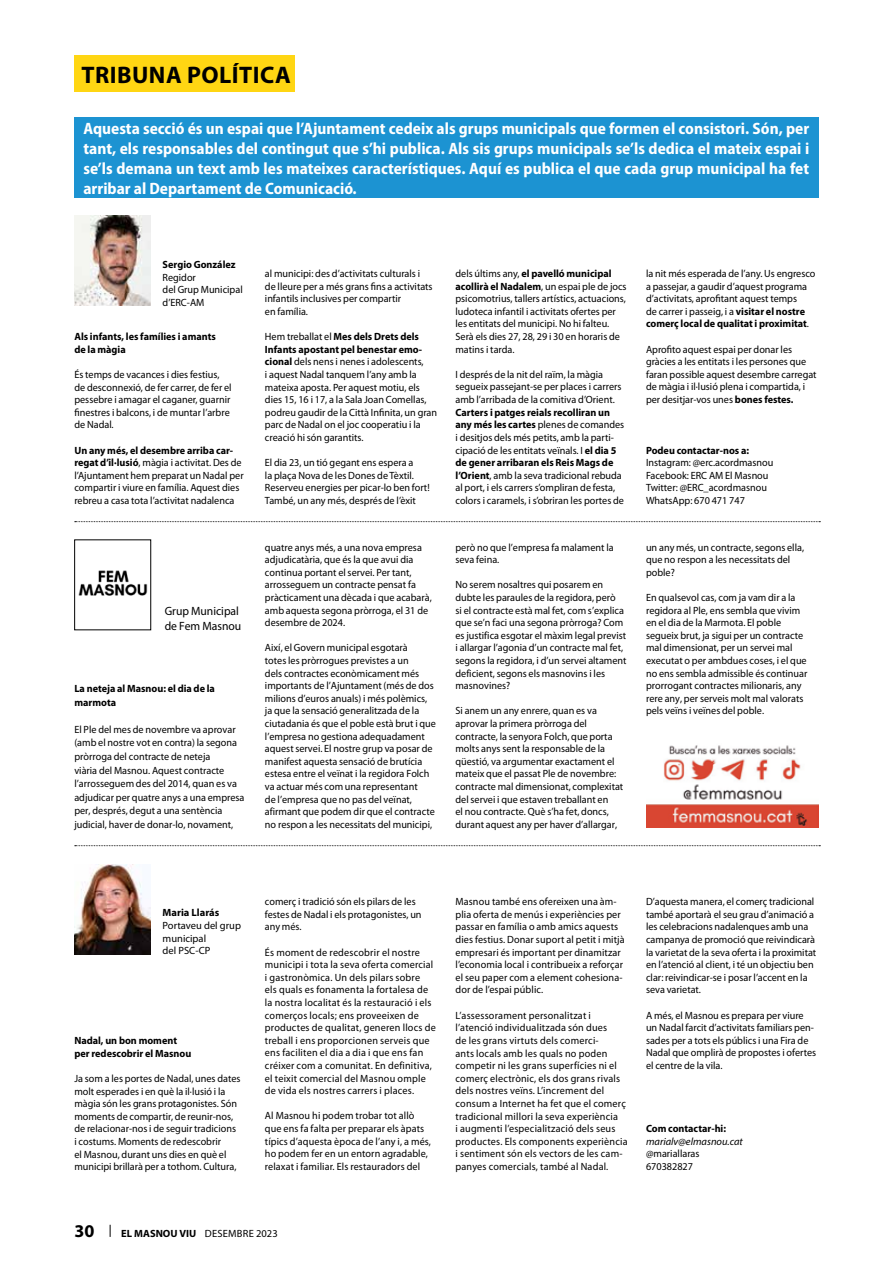
<style>
.page{position:relative;width:893px;height:1263px;background:#fff}
.page>*{position:absolute;margin:0;border:0;box-sizing:border-box;transform-origin:0 0}
.t1{font:700 24px "Myriad Pro";letter-spacing:.02em;color:#000}
.t2{font:700 18px "Myriad Pro";color:#000}
.t3{font:700 semi-condensed 16.5px/19.8px "Myriad Pro";color:#fff;text-align:justify}
.t4{font:12px/14.4px "Myriad Pro";color:#000}
.t5{font:10.5px/12.6px "Myriad Pro";color:#000}
.t6{font:10.5px/12.6px "Myriad Pro";letter-spacing:.02em;color:#000}
.t7{font:700 10.5px/12.6px "Myriad Pro";color:#000}
.t8{font:italic 10.5px "Myriad Pro";color:#000}
.s1{font-weight:700}
</style>
<div class="page">
<svg style="left:110px;top:1225px;width:1px;height:12px"></svg>
<div style="left:74px;top:55px;width:220px;height:37px;background:#ffd613"></div>
<div style="left:74px;top:117px;width:745px;height:81px;background:#1c93d2"></div>
<img style="left:75px;top:216px;width:76px;height:90px">
<img style="left:74px;top:864px;width:77px;height:90px">
<svg style="left:75px;top:521px;width:745px;height:1px"></svg>
<svg style="left:75px;top:845px;width:745px;height:1px"></svg>
<img style="left:78px;top:570px;width:70px;height:26px">
<img style="left:646px;top:745px;width:173px;height:82px">
<h1 class="t1" style="left:81px;top:61px;width:211px">TRIBUNA POLÍTICA</h1>
<p class="t3" style="left:83px;top:119px;width:727px">Aquesta secció és un espai que l’Ajuntament cedeix als grups municipals que formen el consistori. Són, per tant, els responsables del contingut que s’hi publica. Als sis grups municipals se’ls dedica el mateix espai i se’ls demana un text amb les mateixes característiques. Aquí es publica el que cada grup municipal ha fet arribar al Departament de Comunicació.</p>
<p class="t7" style="left:163px;top:259px;width:75px">Sergio González</p>
<p class="t5" style="left:163px;top:271px;width:82px">Regidor<br>del Grup Municipal d’ERC-AM</p>
<p class="t7" style="left:74px;top:330px;width:143px">Als infants, les famílies i amants de la màgia</p>
<p class="t5" style="left:74px;top:368px;width:159px">És temps de vacances i dies festius, de desconnexió, de fer carrer, de fer el pessebre i amagar el caganer, guarnir finestres i balcons, i de muntar l’arbre de Nadal.</p>
<p class="t5" style="left:74px;top:444px;width:171px"><span class="s1">Un any més, el desembre arriba car&shy;regat d’il·lusió</span>, màgia i activitat. Des de l’Ajuntament hem preparat un Nadal per compartir i viure en família. Aquest dies rebreu a casa tota l’activitat nadalenca</p>
<p class="t4" style="left:165px;top:604px;width:78px">Grup Municipal de Fem Masnou</p>
<p class="t7" style="left:74px;top:682px;width:142px;line-height:13.6px">La neteja al Masnou: el dia de la marmota</p>
<p class="t5" style="left:74px;top:723px;width:172px;line-height:13.6px">El Ple del mes de novembre va aprovar (amb el nostre vot en contra) la segona pròrroga del contracte de neteja<br>viària del Masnou. Aquest contracte l’arrosseguem des del 2014, quan es va adjudicar per quatre anys a una empresa per, després, degut a una sentència judicial, haver de donar-lo, novament,</p>
<p class="t5" style="left:265px;top:267px;width:169px">al municipi: des d’activitats culturals i de lleure per a més grans fins a activitats infantils inclusives per compartir<br>en família.</p>
<p class="t5" style="left:265px;top:330px;width:174px">Hem treballat el <span class="s1">Mes dels Drets dels Infants apostant pel benestar emo&shy;cional</span> dels nens i nenes i adolescents,<br>i aquest Nadal tanquem l’any amb la mateixa aposta. Per aquest motiu, els dies 15, 16 i 17, a la Sala Joan Comellas, podreu gaudir de la Città Infinita, un gran parc de Nadal on el joc cooperatiu i la creació hi són garantits.</p>
<p class="t5" style="left:265px;top:457px;width:166px">El dia 23, un tió gegant ens espera a<br>la plaça Nova de les Dones de Tèxtil.<br>Reserveu energies per picar-lo ben fort!<br>També, un any més, després de l’èxit</p>
<p class="t5" style="left:265px;top:541px;width:168px">quatre anys més, a una nova empresa adjudicatària, que és la que avui dia continua portant el servei. Per tant, arrosseguem un contracte pensat fa pràcticament una dècada i que acabarà, amb aquesta segona pròrroga, el 31 de desembre de 2024.</p>
<p class="t5" style="left:265px;top:642px;width:173px">Així, el Govern municipal esgotarà<br>totes les pròrrogues previstes a un<br>dels contractes econòmicament més importants de l’Ajuntament (més de dos milions d’euros anuals) i més polèmics, ja que la sensació generalitzada de la ciutadania és que el poble està brut i que l’empresa no gestiona adequadament aquest servei. El nostre grup va posar de manifest aquesta sensació de brutícia estesa entre el veïnat i la regidora Folch va actuar més com una representant<br>de l’empresa que no pas del veïnat, afirmant que podem dir que el contracte no respon a les necessitats del municipi,</p>
<p class="t5" style="left:455px;top:267px;width:173px">dels últims any, <span class="s1">el pavelló municipal acollirà el Nadalem</span>, un espai ple de jocs psicomotrius, tallers artístics, actuacions, ludoteca infantil i activitats ofertes per les entitats del municipi. No hi falteu.<br>Serà els dies 27, 28, 29 i 30 en horaris de matins i tarda.</p>
<p class="t5" style="left:455px;top:368px;width:168px">I després de la nit del raïm, la màgia segueix passejant-se per places i carrers amb l’arribada de la comitiva d’Orient.</p>
<p class="t5" style="left:455px;top:406px;width:170px"><span class="s1">Carters i patges reials recolliran un any més les cartes</span> plenes de comandes i desitjos dels més petits, amb la parti&shy;cipació de les entitats veïnals. I <span class="s1">el dia 5 de gener arribaran els Reis Mags de l’Orient</span>, amb la seva tradicional rebuda al port, i els carrers s’ompliran de festa, colors i caramels, i s’obriran les portes de</p>
<p class="t5" style="left:455px;top:541px;width:160px">però no que l’empresa fa malament la seva feina.</p>
<p class="t5" style="left:455px;top:579px;width:173px">No serem nosaltres qui posarem en dubte les paraules de la regidora, però<br>si el contracte està mal fet, com s’explica que se’n faci una segona pròrroga? Com es justifica esgotar el màxim legal previst i allargar l’agonia d’un contracte mal fet, segons la regidora, i d’un servei altament deficient, segons els masnovins i les masnovines?</p>
<p class="t5" style="left:455px;top:705px;width:169px">Si anem un any enrere, quan es va aprovar la primera pròrroga del contracte, la senyora Folch, que porta molts anys sent la responsable de la qüestió, va argumentar exactament el mateix que el passat Ple de novembre: contracte mal dimensionat, complexitat del servei i que estaven treballant en<br>el nou contracte. Què s’ha fet, doncs, durant aquest any per haver d’allargar,</p>
<p class="t5" style="left:646px;top:267px;width:171px">la nit més esperada de l’any. Us engresco a passejar, a gaudir d’aquest programa d’activitats, aprofitant aquest temps<br>de carrer i passeig, i a <span class="s1">visitar el nostre comerç local de qualitat i proximitat</span>.</p>
<p class="t5" style="left:646px;top:343px;width:172px">Aprofito aquest espai per donar les gràcies a les entitats i les persones que faran possible aquest desembre carregat de màgia i il·lusió plena i compartida, i per desitjar-vos unes <span class="s1">bones festes.</span></p>
<p class="t7" style="left:646px;top:444px;width:105px">Podeu contactar-nos a:</p>
<p class="t5" style="left:646px;top:456px;width:129px">Instagram: @erc.acordmasnou<br>Facebook: ERC AM El Masnou<br>Twitter: @ERC_acordmasnou<br>WhatsApp: 670 471 747</p>
<p class="t5" style="left:646px;top:541px;width:160px">un any més, un contracte, segons ella, que no respon a les necessitats del poble?</p>
<p class="t5" style="left:646px;top:591px;width:163px">En qualsevol cas, com ja vam dir a la regidora al Ple, ens sembla que vivim en el dia de la Marmota. El poble segueix brut, ja sigui per un contracte mal dimensionat, per un servei mal executat o per ambdues coses, i el que no ens sembla admissible és continuar prorrogant contractes milionaris, any rere any, per serveis molt mal valorats pels veïns i veïnes del poble.</p>
<p class="t7" style="left:163px;top:907px;width:58px">Maria Llarás</p>
<p class="t5" style="left:163px;top:919px;width:80px">Portaveu del grup municipal<br>del PSC-CP</p>
<p class="t7" style="left:74px;top:1034px;width:118px">Nadal, un bon moment per redescobrir el Masnou</p>
<p class="t5" style="left:74px;top:1072px;width:168px">Ja som a les portes de Nadal, unes dates molt esperades i en què la il·lusió i la màgia són les grans protagonistes. Són moments de compartir, de reunir-nos, de relacionar-nos i de seguir tradicions i costums. Moments de redescobrir<br>el Masnou, durant uns dies en què el municipi brillarà per a tothom. Cultura,</p>
<p class="t5" style="left:265px;top:895px;width:158px">comerç i tradició són els pilars de les festes de Nadal i els protagonistes, un any més.</p>
<p class="t6" style="left:265px;top:946px;width:172px">És moment de redescobrir el nostre municipi i tota la seva oferta comercial i gastronòmica. Un dels pilars sobre<br>els quals es fonamenta la fortalesa de la nostra localitat és la restauració i els comerços locals; ens proveeixen de productes de qualitat, generen llocs de treball i ens proporcionen serveis que ens faciliten el dia a dia i que ens fan créixer com a comunitat. En definitiva, el teixit comercial del Masnou omple de vida els nostres carrers i places.</p>
<p class="t5" style="left:265px;top:1110px;width:168px">Al Masnou hi podem trobar tot allò que ens fa falta per preparar els àpats típics d’aquesta època de l’any i, a més, ho podem fer en un entorn agradable, relaxat i familiar. Els restauradors del</p>
<p class="t5" style="left:455px;top:895px;width:171px">Masnou també ens ofereixen una àm&shy;plia oferta de menús i experiències per passar en família o amb amics aquests dies festius. Donar suport al petit i mitjà empresari és important per dinamitzar l’economia local i contribueix a reforçar el seu paper com a element cohesiona&shy;dor de l’espai públic.</p>
<p class="t6" style="left:455px;top:1009px;width:174px">L’assessorament personalitzat i l’atenció individualitzada són dues<br>de les grans virtuts dels comerci-<br>ants locals amb les quals no poden competir ni les grans superfícies ni el comerç electrònic, els dos grans rivals dels nostres veïns. L’increment del consum a Internet ha fet que el comerç tradicional millori la seva experiència<br>i augmenti l’especialització dels seus productes. Els components experiència i sentiment són els vectors de les cam&shy;panyes comercials, també al Nadal.</p>
<p class="t5" style="left:646px;top:896px;width:172px">D’aquesta manera, el comerç tradicional també aportarà el seu grau d’animació a les celebracions nadalenques amb una campanya de promoció que reivindicarà la varietat de la seva oferta i la proximitat en l’atenció al client, i té un objectiu ben clar: reivindicar-se i posar l’accent en la seva varietat.</p>
<p class="t5" style="left:646px;top:1009px;width:172px">A més, el Masnou es prepara per viure un Nadal farcit d’activitats familiars pen&shy;sades per a tots els públics i una Fira de Nadal que omplirà de propostes i ofertes el centre de la vila.</p>
<p class="t7" style="left:646px;top:1122px;width:82px">Com contactar-hi:</p>
<p class="t8" style="left:646px;top:1135px;width:98px">marialv@elmasnou.cat</p>
<p class="t5" style="left:646px;top:1148px;width:55px">@mariallaras<br>670382827</p>
<h2 class="t2" style="left:74px;top:1220px;width:21px">30</h2>
<p class="t6" style="left:121px;top:1227px;width:158px"><span class="s1">EL MASNOU VIU</span> DESEMBRE 2023</p>
</div>
